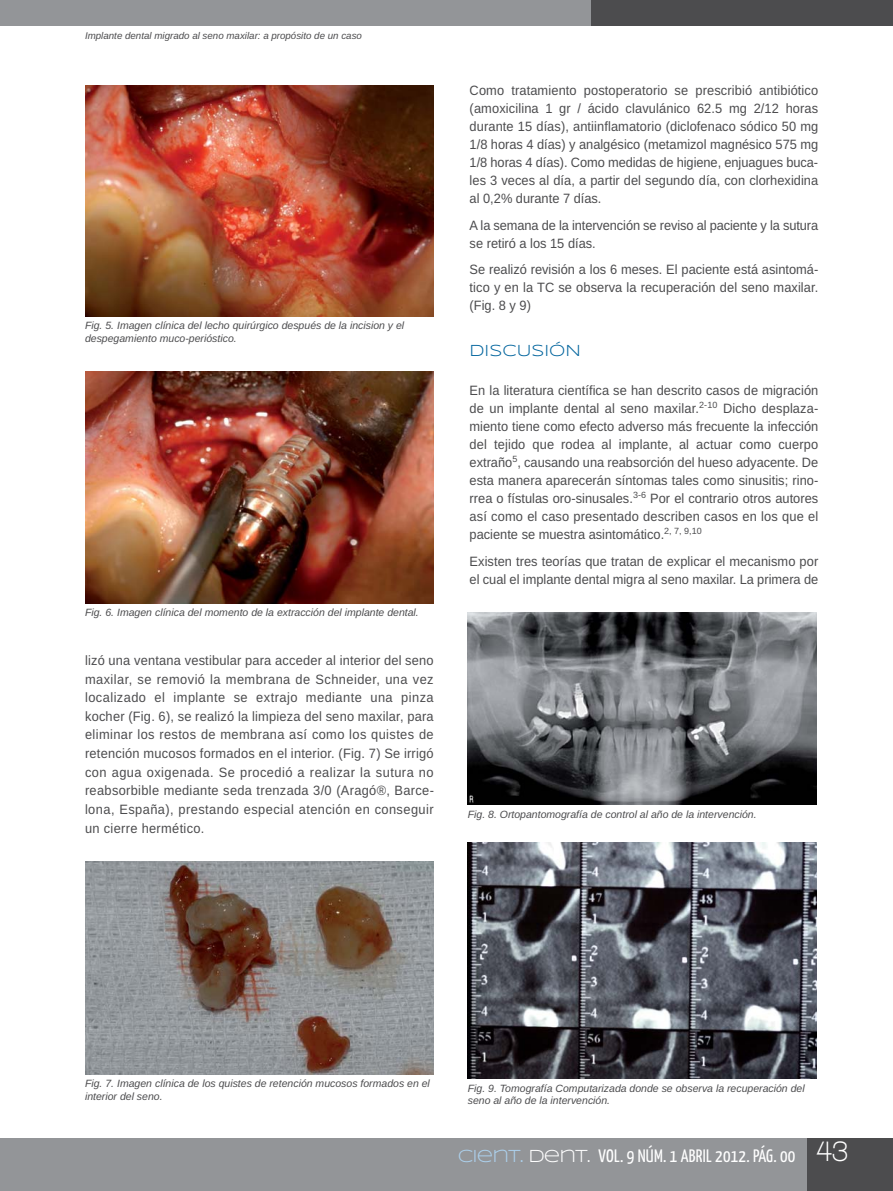
<style>
.page{position:relative;width:893px;height:1191px;background:#fff}
.page>*{position:absolute;margin:0;border:0;box-sizing:border-box;transform-origin:0 0}
.t1{font:700 30px "Walkway";color:#fff;scale:.9 1}
.t2{font:18px "Yanone Kaffeesatz";letter-spacing:.015em;color:#fff}
.t3{font:16.5px "Syncopate";color:#00649d}
.t4{font:13.5px/18px "Arimo";letter-spacing:.005em;color:#4c4c4e;text-align:justify;scale:.95 1}
.t5{font:italic 10.5px/12.6px "Arimo";color:#4c4c4e}
.t6{font:italic 9.75px "Arimo";color:#4c4c4e}
.s1{font-family:"Syncopate";color:#acd0ec}
.s2{font-family:"Syncopate"}
</style>
<div class="page">
<div style="left:0;top:1138px;width:893px;height:53px;background:#939598"></div>
<div style="left:0;top:0;width:599px;height:25px;background:#939598"></div>
<div style="left:591px;top:0;width:302px;height:25px;background:#4c4c4e"></div>
<div style="left:808px;top:1138px;width:85px;height:53px;background:#4c4c4e"></div>
<img style="left:85px;top:371px;width:349px;height:232px">
<img style="left:468px;top:612px;width:348px;height:192px">
<img style="left:468px;top:842px;width:348px;height:236px">
<img style="left:85px;top:85px;width:349px;height:232px">
<img style="left:85px;top:861px;width:349px;height:213px">
<p class="t6" style="left:85px;top:32px;width:278px">Implante dental migrado al seno maxilar: a propósito de un caso</p>
<p class="t5" style="left:85px;top:320px;width:321px">Fig. 5. Imagen clínica del lecho quirúrgico después de la incision y el despegamiento muco-perióstico.</p>
<p class="t5" style="left:85px;top:606px;width:335px">Fig. 6. Imagen clínica del momento de la extracción del implante dental.</p>
<p class="t4" style="left:85px;top:652px;width:369px;line-height:18.6px">lizó una ventana vestibular para acceder al interior del seno maxilar, se removió la membrana de Schneider, una vez localizado el implante se extrajo mediante una pinza kocher (Fig. 6), se realizó la limpieza del seno maxilar, para eliminar los restos de membrana así como los quistes de retención mucosos formados en el interior. (Fig. 7) Se irrigó con agua oxigenada. Se procedió a realizar la sutura no reabsorbible mediante seda trenzada 3/0 (Aragó®, Barce&shy;lona, España), prestando especial atención en conseguir un cierre hermético.</p>
<p class="t4" style="left:470px;top:82px;width:368px">Como tratamiento postoperatorio se prescribió antibiótico (amoxicilina 1 gr / ácido clavulánico 62.5 mg 2/12 horas durante 15 días), antiinflamatorio (diclofenaco sódico 50 mg 1/8 horas 4 días) y analgésico (metamizol magnésico 575 mg 1/8 horas 4 días). Como medidas de higiene, enjuagues buca&shy;les 3 veces al día, a partir del segundo día, con clorhexidina al 0,2% durante 7 días.</p>
<p class="t4" style="left:470px;top:217px;width:368px">A la semana de la intervención se reviso al paciente y la sutura se retiró a los 15 días.</p>
<p class="t4" style="left:470px;top:262px;width:368px">Se realizó revisión a los 6 meses. El paciente está asintomá&shy;tico y en la TC se observa la recuperación del seno maxilar. (Fig. 8 y 9)</p>
<p class="t3" style="left:470px;top:340px;width:113px">DISCUSIÓN</p>
<p class="t4" style="left:470px;top:383px;width:369px">En la literatura científica se han descrito casos de migración de un implante dental al seno maxilar.<sup>2-10</sup> Dicho desplaza&shy;miento tiene como efecto adverso más frecuente la infección del tejido que rodea al implante, al actuar como cuerpo extraño<sup>5</sup>, causando una reabsorción del hueso adyacente. De esta manera aparecerán síntomas tales como sinusitis; rino&shy;rrea o fístulas oro-sinusales.<sup>3-6</sup> Por el contrario otros autores así como el caso presentado describen casos en los que el paciente se muestra asintomático.<sup>2,</sup> <sup>7,</sup> <sup>9,10</sup></p>
<p class="t4" style="left:470px;top:553px;width:368px">Existen tres teorías que tratan de explicar el mecanismo por el cual el implante dental migra al seno maxilar. La primera de</p>
<p class="t5" style="left:468px;top:808px;width:290px">Fig. 8. Ortopantomografía de control al año de la intervención.</p>
<p class="t5" style="left:85px;top:1078px;width:346px">Fig. 7. Imagen clínica de los quistes de retención mucosos formados en el interior del seno.</p>
<p class="t5" style="left:468px;top:1082px;width:338px">Fig. 9. Tomografía Computarizada donde se observa la recuperación del seno al año de la intervención.</p>
<h2 class="t2" style="left:458px;top:1149px;width:339px"><span class="s1">CIENT.</span> <span class="s2">DENT.</span> VOL. 9 NÚM. 1 ABRIL 2012. PÁG. 00</h2>
<h1 class="t1" style="left:816px;top:1133px;width:37px">43</h1>
</div>
